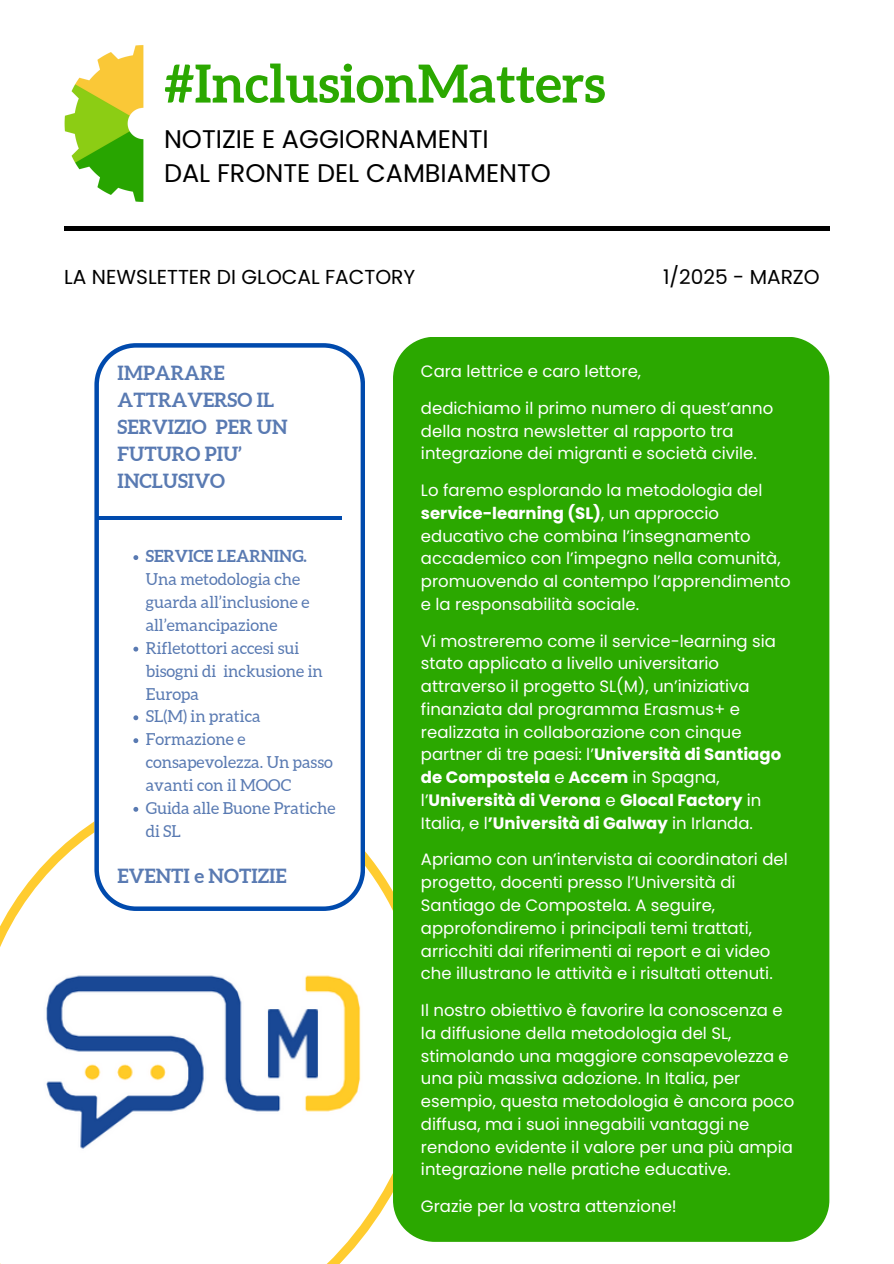
<style>
.page{position:relative;width:894px;height:1264px;background:#fff}
.page>*{position:absolute;margin:0;border:0;box-sizing:border-box;transform-origin:0 0}
.t1{font:700 52.5px "Aleo";color:#2ba800}
.t2{font:25.5px/34.8px "Poppins";color:#000}
.t3{font:20.1px "Poppins";color:#000}
.t4{font:700 19.5px/27px "Aleo";color:#597ab2}
.t5{font:16.5px/22.8px "Poppins";color:#fff}
.t6{font:16.5px/22.8px "Aleo";color:#597ab2}
.s1{font-weight:700}
</style>
<div class="page">
<hr style="left:64px;top:227px;width:765px;height:3px;background:#000">
<svg style="left:0;top:821px;width:433px;height:442px"></svg>
<svg style="left:94px;top:343px;width:270px;height:567px"></svg>
<hr style="left:97px;top:516px;width:244px;height:3px;background:#004aad">
<img style="left:64px;top:45px;width:80px;height:157px">
<div style="left:393px;top:337px;width:436px;height:904px;background:#2ba800"></div>
<img style="left:27px;top:951px;width:342px;height:210px">
<svg style="left:133px;top:555px;width:5px;height:5px"></svg>
<svg style="left:133px;top:646px;width:5px;height:5px"></svg>
<svg style="left:133px;top:715px;width:5px;height:5px"></svg>
<svg style="left:133px;top:738px;width:5px;height:5px"></svg>
<svg style="left:133px;top:806px;width:5px;height:5px"></svg>
<p class="t1" style="left:164px;top:53px;width:443px">#InclusionMatters</p>
<p class="t2" style="left:164px;top:121px;width:388px">NOTIZIE E AGGIORNAMENTI<br>DAL FRONTE DEL CAMBIAMENTO</p>
<p class="t3" style="left:64px;top:263px;width:352px">LA NEWSLETTER DI GLOCAL FACTORY</p>
<p class="t3" style="left:663px;top:263px;width:158px">1/2025 - MARZO</p>
<p class="t4" style="left:118px;top:359px;width:171px">IMPARARE<br>ATTRAVERSO IL<br>SERVIZIO PER UN<br>FUTURO PIU’<br>INCLUSIVO</p>
<h1 class="t6" style="left:146px;top:545px;width:165px"><span class="s1">SERVICE LEARNING.<br></span>Una metodologia che guarda all’inclusione e all’emancipazione</h1>
<p class="t6" style="left:146px;top:636px;width:178px">Rifletottori accesi sui bisogni di inckusione in<br>Europa</p>
<h3 class="t6" style="left:146px;top:705px;width:116px">SL(M) in pratica</h3>
<p class="t6" style="left:146px;top:728px;width:188px">Formazione e consapevolezza. Un passo avanti con il MOOC</p>
<p class="t6" style="left:146px;top:796px;width:191px">Guida alle Buone Pratiche di SL</p>
<p class="t4" style="left:118px;top:862px;width:170px">EVENTI e NOTIZIE</p>
<p class="t5" style="left:421px;top:360px;width:222px">Cara lettrice e caro lettore,</p>
<p class="t5" style="left:421px;top:396px;width:354px">dedichiamo il primo numero di quest’anno della nostra newsletter al rapporto tra integrazione dei migranti e società civile.</p>
<p class="t5" style="left:421px;top:479px;width:371px">Lo faremo esplorando la metodologia del <span class="s1">service-learning (SL)</span>, un approccio educativo che combina l’insegnamento accademico con l’impegno nella comunità, promuovendo al contempo l’apprendimento e la responsabilità sociale.</p>
<p class="t5" style="left:421px;top:629px;width:361px">Vi mostreremo come il service-learning sia stato applicato a livello universitario attraverso il progetto SL(M), un’iniziativa finanziata dal programma Erasmus+ e realizzata in collaborazione con cinque partner di tre paesi: l’<span class="s1">Università di Santiago de Compostela</span> e <span class="s1">Accem</span> in Spagna, l’<span class="s1">Università di Verona</span> e <span class="s1">Glocal Factory</span> in Italia, e l<span class="s1">’Università di Galway</span> in Irlanda.</p>
<h2 class="t5" style="left:421px;top:848px;width:368px">Apriamo con un’intervista ai coordinatori del progetto, docenti presso l’Università di Santiago de Compostela. A seguire, approfondiremo i principali temi trattati, arricchiti dai riferimenti ai report e ai video che illustrano le attività e i risultati ottenuti.</h2>
<p class="t5" style="left:421px;top:998px;width:375px">Il nostro obiettivo è favorire la conoscenza e la diffusione della metodologia del SL, stimolando una maggiore consapevolezza e una più massiva adozione. In Italia, per esempio, questa metodologia è ancora poco diffusa, ma i suoi innegabili vantaggi ne rendono evidente il valore per una più ampia integrazione nelle pratiche educative.</p>
<p class="t5" style="left:421px;top:1194px;width:257px">Grazie per la vostra attenzione!</p>
</div>
